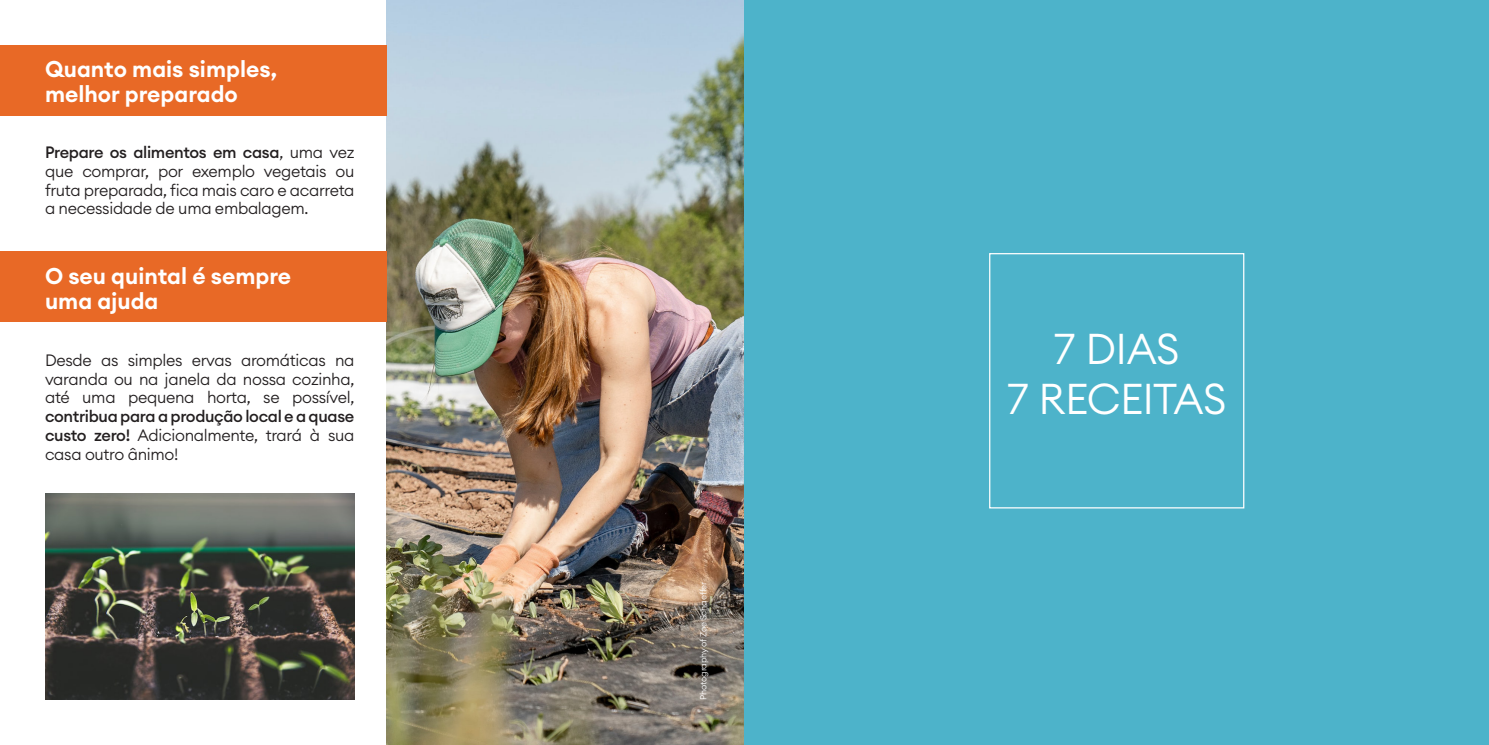
<style>
.page{position:relative;width:1489px;height:745px;background:#fff}
.page>*{position:absolute;margin:0;border:0;box-sizing:border-box;transform-origin:0 0}
.t1{font:300 42.5px "Euclid Circular A";letter-spacing:-.015em;color:#fff}
.t2{font:600 22.5px/25px "Euclid Circular A";color:#fff}
.t3{font:300 16.25px/18.8px "Euclid Circular A";letter-spacing:-.02em;color:#231f20;text-align:justify}
.t4{font:300 8.75px "Euclid Circular A";letter-spacing:-.02em;color:#fff}
.s1{font-weight:500}
</style>
<div class="page">
<img style="left:386px;top:0;width:358px;height:744px">
<div style="left:0;top:45px;width:386px;height:70px;background:#e86926"></div>
<div style="left:0;top:252px;width:386px;height:70px;background:#e86926"></div>
<div style="left:744px;top:0;width:744px;height:744px;background:#4db3ca"></div>
<div style="left:989px;top:253px;width:255px;height:255px;border:1px solid #fff"></div>
<img style="left:45px;top:493px;width:309px;height:206px">
<p class="t2" style="left:45px;top:56px;width:233px">Quanto mais simples, melhor preparado</p>
<p class="t3" style="left:45px;top:142px;width:311px"><span class="s1">Prepare os alimentos em casa</span>, uma vez que comprar, por exemplo vegetais ou fruta preparada, fica mais caro e acarreta a necessidade de uma embalagem.</p>
<p class="t2" style="left:45px;top:264px;width:248px">O seu quintal é sempre</p>
<p class="t2" style="left:45px;top:289px;width:115px">uma ajuda</p>
<p class="t3" style="left:45px;top:350px;width:311px">Desde as simples ervas aromáticas na varanda ou na janela da nossa cozinha, até uma pequena horta, se possível, <span class="s1">contribua para a produção local e a quase custo zero!</span> Adicionalmente, trará à sua casa outro ânimo!</p>
<p class="t4" style="left:697px;top:699px;width:120px;rotate:-90deg">Photography of Zoe Schaeffer</p>
<p class="t1" style="left:1053px;top:321px;width:127px">7 DIAS</p>
<p class="t1" style="left:1006px;top:371px;width:221px">7 RECEITAS</p>
</div>
